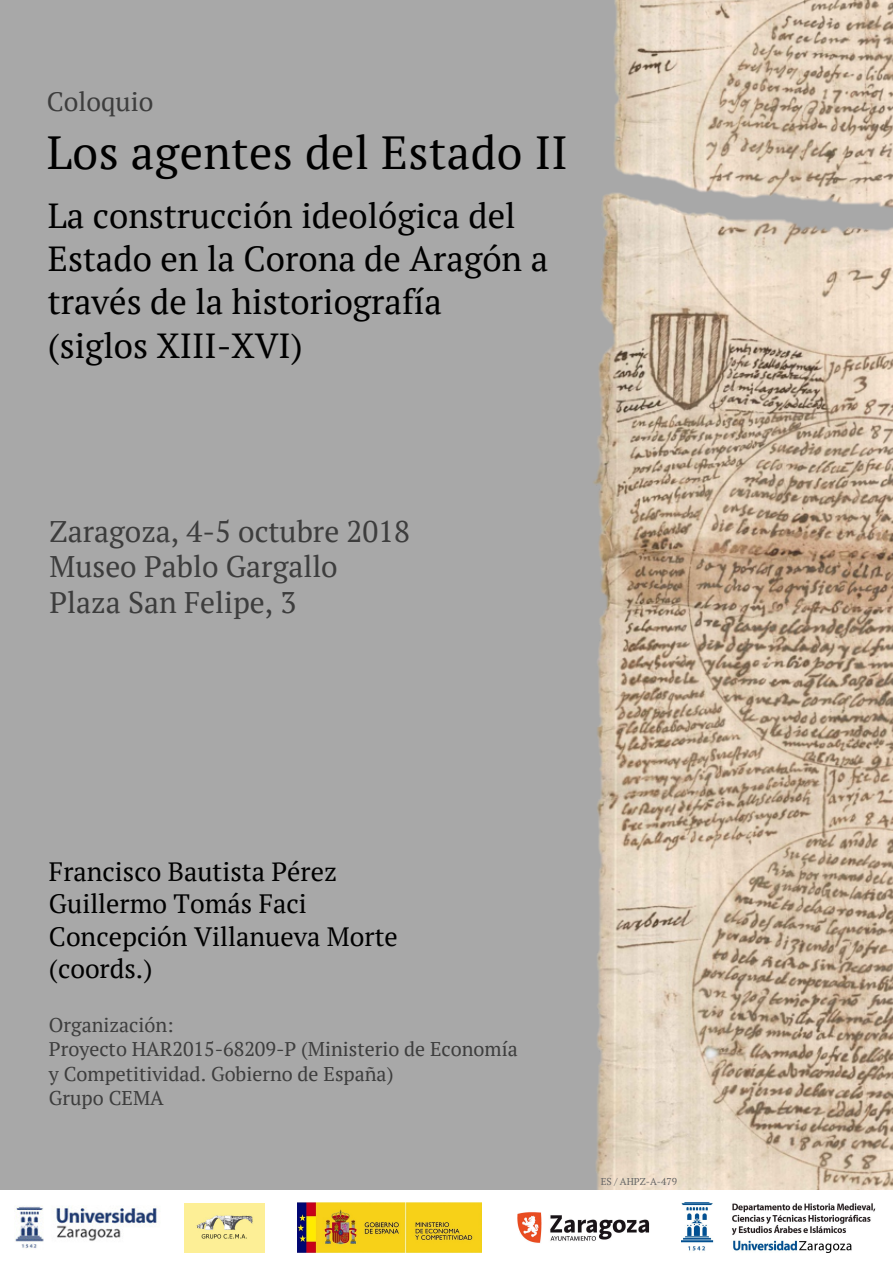
<style>
.page{position:relative;width:893px;height:1263px;background:#a8a8a8}
.page>*{position:absolute;margin:0;border:0;box-sizing:border-box;transform-origin:0 0}
.t1{font:46.35px "PT Serif";letter-spacing:.01em;color:#000}
.t2{font:34.72px/43.3px "PT Serif";color:#000}
.t3{font:29.78px/35.5px "PT Serif";color:#3d3d3d}
.t4{font:26.47px/32.6px "PT Serif";color:#000}
.t5{font:26.47px "PT Serif";color:#3d3d3d}
.t6{font:19.88px/24.2px "PT Serif";color:#3d3d3d}
.t7{font:9.9px "PT Serif";color:#666}
</style>
<div class="page">
<img style="left:593px;top:0;width:300px;height:1190px">
<div style="left:0;top:1190px;width:893px;height:73px;background:#fff"></div>
<img style="left:298px;top:1203px;width:183px;height:49px">
<img style="left:185px;top:1204px;width:79px;height:49px">
<img style="left:14px;top:1205px;width:145px;height:44px">
<img style="left:681px;top:1203px;width:195px;height:49px">
<img style="left:517px;top:1212px;width:133px;height:31px">
<h3 class="t5" style="left:47px;top:83px;width:108px">Coloquio</h3>
<h1 class="t1" style="left:47px;top:121px;width:523px">Los agentes del Estado II</h1>
<h2 class="t2" style="left:48px;top:193px;width:502px">La construcción ideológica del<br>Estado en la Corona de Aragón a través de la historiografía (siglos XIII-XVI)</h2>
<h3 class="t3" style="left:50px;top:513px;width:362px">Zaragoza, 4-5 octubre 2018<br>Museo Pablo Gargallo<br>Plaza San Felipe, 3</h3>
<h3 class="t4" style="left:49px;top:854px;width:350px">Francisco Bautista Pérez<br>Guillermo Tomás Faci<br>Concepción Villanueva Morte (coords.)</h3>
<p class="t6" style="left:49px;top:1013px;width:470px">Organización:<br>Proyecto HAR2015-68209-P (Ministerio de Economía y Competitividad. Gobierno de España)<br>Grupo CEMA</p>
<p class="t7" style="left:601px;top:1174px;width:78px">ES / AHPZ-A-479</p>
</div>
